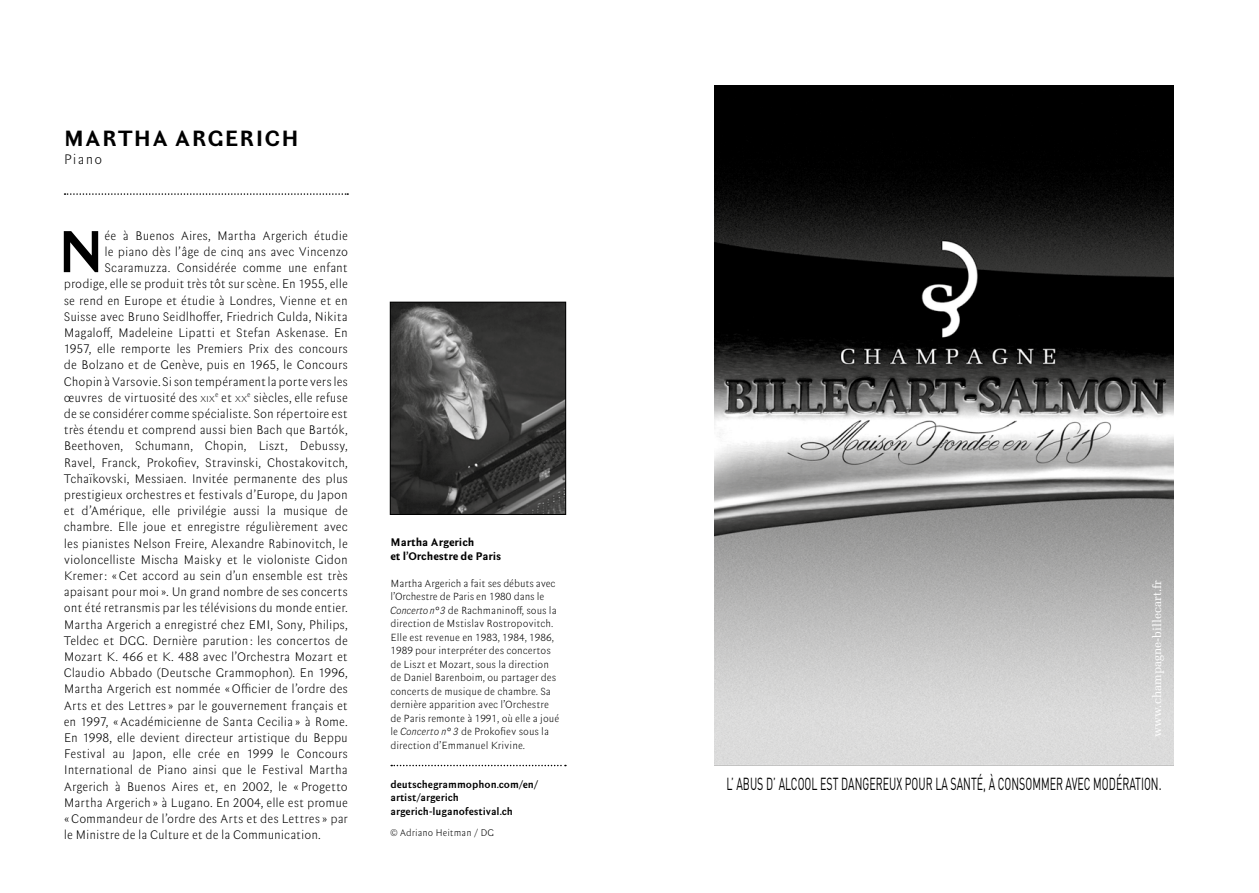
<style>
.page{position:relative;width:1259px;height:893px;background:#fff}
.page>*{position:absolute;margin:0;border:0;box-sizing:border-box;transform-origin:0 0}
.t1{font:900 64.2px "Fournier ODP Gothic";color:#000}
.t2{font:900 24px "Fournier ODP Gothic";letter-spacing:.04em;color:#000}
.t3{font:17.25px "DIN";color:#000;scale:.61 1}
.t4{font:300 15px "Fournier ODP Gothic";letter-spacing:.075em;color:#000}
.t5{font:300 13.5px "Fournier ODP Gothic";color:#000}
.t6{font:900 12px/14.4px "Fournier ODP Gothic";color:#000}
.t7{font:12px "Melior LT Std";color:#fff}
.t8{font:300 11.25px/13.5px "Fournier ODP Gothic";color:#000}
.t9{font:700 11.25px/13.5px "Fournier ODP Gothic";color:#000}
.t10{font:300 10.5px "Fournier ODP Gothic";color:#000}
.s1{font-size:9.45px}
.s2{font-style:italic}
</style>
<div class="page">
<svg style="left:65px;top:193px;width:283px;height:2px"></svg>
<svg style="left:391px;top:765px;width:175px;height:1px"></svg>
<img style="left:392px;top:304px;width:172px;height:209px">
<div style="left:390px;top:302px;width:176px;height:213px;border:1px solid #000"></div>
<img style="left:714px;top:85px;width:460px;height:680px">
<h2 class="t2" style="left:64px;top:122px;width:237px">MARTHA ARGERICH</h2>
<p class="t4" style="left:64px;top:149px;width:40px">Piano</p>
<h1 class="t1" style="left:57px;top:209px;width:49px">N</h1>
<p class="t5" style="left:105px;top:226px;width:245px">ée à Buenos Aires, Martha Argerich étudie</p>
<p class="t5" style="left:105px;top:243px;width:245px">le piano dès l’âge de cinq ans avec Vincenzo</p>
<p class="t5" style="left:105px;top:259px;width:245px">Scaramuzza. Considérée comme une enfant</p>
<p class="t5" style="left:64px;top:275px;width:286px">prodige, elle se produit très tôt sur scène. En 1955, elle</p>
<p class="t5" style="left:64px;top:291px;width:286px">se rend en Europe et étudie à Londres, Vienne et en</p>
<p class="t5" style="left:64px;top:307px;width:285px">Suisse avec Bruno Seidlhoffer, Friedrich Gulda, Nikita</p>
<p class="t5" style="left:64px;top:324px;width:286px">Magaloff, Madeleine Lipatti et Stefan Askenase. En</p>
<p class="t5" style="left:64px;top:340px;width:286px">1957, elle remporte les Premiers Prix des concours</p>
<p class="t5" style="left:64px;top:356px;width:286px">de Bolzano et de Genève, puis en 1965, le Concours</p>
<p class="t5" style="left:64px;top:372px;width:286px">Chopin à Varsovie. Si son tempérament la porte vers les</p>
<p class="t5" style="left:64px;top:388px;width:286px">œuvres de virtuosité des <span class="s1">XIX</span><sup>e</sup> et <span class="s1">XX</span><sup>e</sup> siècles, elle refuse</p>
<p class="t5" style="left:64px;top:405px;width:286px">de se considérer comme spécialiste. Son répertoire est</p>
<p class="t5" style="left:64px;top:421px;width:286px">très étendu et comprend aussi bien Bach que Bartók,</p>
<p class="t5" style="left:64px;top:437px;width:286px">Beethoven, Schumann, Chopin, Liszt, Debussy,</p>
<p class="t5" style="left:64px;top:453px;width:286px">Ravel, Franck, Prokofiev, Stravinski, Chostakovitch,</p>
<p class="t5" style="left:64px;top:469px;width:286px">Tchaïkovski, Messiaen. Invitée permanente des plus</p>
<p class="t5" style="left:64px;top:486px;width:286px">prestigieux orchestres et festivals d’Europe, du Japon</p>
<p class="t5" style="left:64px;top:502px;width:286px">et d’Amérique, elle privilégie aussi la musique de</p>
<p class="t5" style="left:64px;top:518px;width:286px">chambre. Elle joue et enregistre régulièrement avec</p>
<p class="t5" style="left:64px;top:534px;width:286px">les pianistes Nelson Freire, Alexandre Rabinovitch, le</p>
<p class="t5" style="left:64px;top:550px;width:286px">violoncelliste Mischa Maisky et le violoniste Gidon</p>
<p class="t5" style="left:64px;top:567px;width:286px">Kremer: «Cet accord au sein d’un ensemble est très</p>
<p class="t5" style="left:64px;top:583px;width:286px">apaisant pour moi ». Un grand nombre de ses concerts</p>
<p class="t5" style="left:64px;top:599px;width:286px">ont été retransmis par les télévisions du monde entier.</p>
<p class="t5" style="left:64px;top:615px;width:286px">Martha Argerich a enregistré chez EMI, Sony, Philips,</p>
<p class="t5" style="left:64px;top:631px;width:286px">Teldec et DGG. Dernière parution: les concertos de</p>
<p class="t5" style="left:64px;top:648px;width:286px">Mozart K. 466 et K. 488 avec l’Orchestra Mozart et</p>
<p class="t5" style="left:64px;top:664px;width:286px">Claudio Abbado (Deutsche Grammophon). En 1996,</p>
<p class="t5" style="left:64px;top:680px;width:286px">Martha Argerich est nommée «Officier de l’ordre des</p>
<p class="t5" style="left:64px;top:696px;width:286px">Arts et des Lettres » par le gouvernement français et</p>
<p class="t5" style="left:64px;top:712px;width:286px">en 1997, «Académicienne de Santa Cecilia » à Rome.</p>
<p class="t5" style="left:64px;top:729px;width:286px">En 1998, elle devient directeur artistique du Beppu</p>
<p class="t5" style="left:64px;top:745px;width:286px">Festival au Japon, elle crée en 1999 le Concours</p>
<p class="t5" style="left:64px;top:761px;width:286px">International de Piano ainsi que le Festival Martha</p>
<p class="t5" style="left:64px;top:777px;width:286px">Argerich à Buenos Aires et, en 2002, le «Progetto</p>
<p class="t5" style="left:64px;top:793px;width:286px">Martha Argerich» à Lugano. En 2004, elle est promue</p>
<p class="t5" style="left:64px;top:810px;width:286px">«Commandeur de l’ordre des Arts et des Lettres » par</p>
<p class="t5" style="left:64px;top:826px;width:259px">le Ministre de la Culture et de la Communication.</p>
<p class="t6" style="left:390px;top:534px;width:112px">Martha Argerich<br>et l’Orchestre de Paris</p>
<p class="t8" style="left:390px;top:575px;width:170px">Martha Argerich a fait ses débuts avec l’Orchestre de Paris en 1980 dans le <span class="s2">Concerton°3</span> de Rachmaninoff, sous la direction de Mstislav Rostropovitch.<br>Elle est revenue en 1983, 1984, 1986, 1989 pour interpréter des concertos de Liszt et Mozart, sous la direction de Daniel Barenboim, ou partager des concerts de musique de chambre. Sa dernière apparition avec l’Orchestre de Paris remonte à 1991, où elle a joué le <span class="s2">Concerto n° 3</span> de Prokofiev sous la direction d’Emmanuel Krivine.</p>
<p class="t9" style="left:390px;top:776px;width:150px">deutschegrammophon.com/en/ artist/argerich argerich-luganofestival.ch</p>
<p class="t10" style="left:390px;top:825px;width:105px">© Adriano Heitman / DG</p>
<p class="t7" style="left:1150px;top:737px;width:158px;rotate:-90deg">www.champagne-billecart.fr</p>
<p class="t3" style="left:726px;top:773px;width:714px">L’ ABUS D’ ALCOOL EST DANGEREUX POUR LA SANTÉ, À CONSOMMER AVEC MODÉRATION.</p>
</div>
